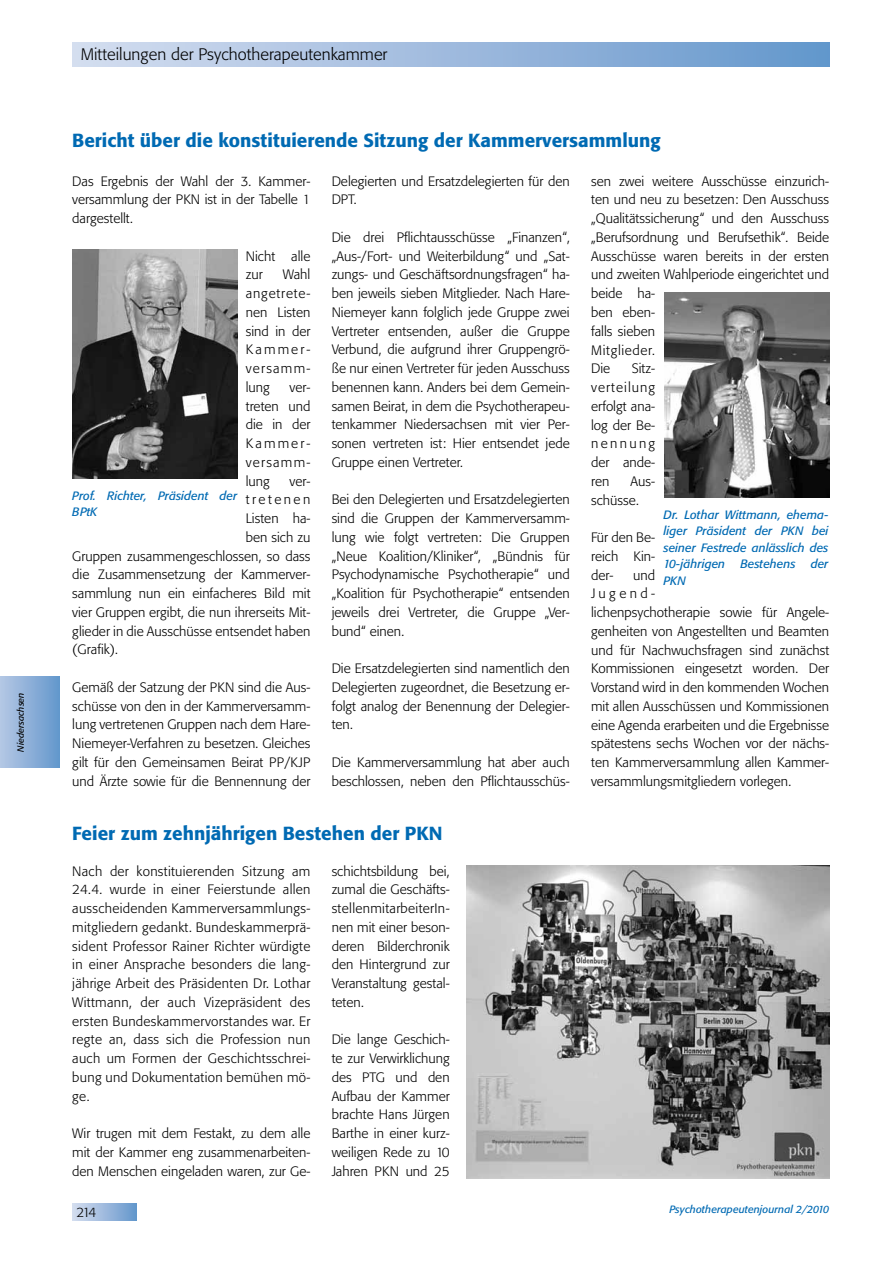
<style>
.page{position:relative;width:893px;height:1263px;background:#fff}
.page>*{position:absolute;margin:0;border:0;box-sizing:border-box;transform-origin:0 0}
.t1{font:500 18.75px "Tn T Form BSK";color:#006ab3}
.t2{font:300 16.5px "Tn T Form BSK";color:#000}
.t3{font:300 13.5px/18.8px "Tn T Form BSK";color:#000;text-align:justify}
.t4{font:300 13.5px "Tn T Form BSK";letter-spacing:.18em;color:#000}
.t5{font:italic 12px/16.5px "Tn T Form BSK";color:#006ab3}
.t6{font:italic 10.5px "Tn T Form BSK";color:#006ab3}
.t7{font:italic 9px "Tn T Form BSK";color:#000}
</style>
<div class="page">
<div style="left:72px;top:43px;width:757px;height:24px;background:linear-gradient(to right,#d6def0,#6497cc)"></div>
<div style="left:72px;top:1203px;width:64px;height:17px;background:linear-gradient(to right,#d7def0,#6899cd)"></div>
<div style="left:0;top:677px;width:60px;height:90px;background:linear-gradient(to right,#b6c7e5,#6598cc)"></div>
<img style="left:72px;top:249px;width:165px;height:230px">
<img style="left:664px;top:293px;width:165px;height:205px">
<img style="left:467px;top:865px;width:362px;height:314px">
<p class="t7" style="left:15px;top:752px;width:61px;rotate:-90deg">Niedersachsen</p>
<p class="t2" style="left:81px;top:44px;width:308px">Mitteilungen der Psychotherapeutenkammer</p>
<h1 class="t1" style="left:72px;top:129px;width:590px">Bericht über die konstituierende Sitzung der Kammerversammlung</h1>
<p class="t3" style="left:72px;top:172px;width:240px">Das Ergebnis der Wahl der 3. Kammer&shy;versammlung der PKN ist in der Tabelle 1 dargestellt.</p>
<p class="t3" style="left:246px;top:247px;width:66px">Nicht alle zur</p>
<p class="t3" style="left:332px;top:172px;width:240px">Delegierten und Ersatzdelegierten für den<br>DPT.</p>
<p class="t3" style="left:332px;top:228px;width:240px">Die drei Pflichtausschüsse „Finanzen“, „Aus-/Fort- und Weiterbildung“ und „Sat&shy;zungs- und Geschäftsordnungsfragen“ ha&shy;ben jeweils sieben Mitglieder. Nach Hare-Niemeyer kann folglich jede Gruppe zwei Vertreter entsenden, außer die Gruppe Verbund, die aufgrund ihrer Gruppengrö&shy;ße nur einen Vertreter für jeden Ausschuss benennen kann. Anders bei dem Gemein&shy;samen Beirat, in dem die Psychotherapeu&shy;tenkammer Niedersachsen mit vier Per&shy;sonen vertreten ist: Hier entsendet jede Gruppe einen Vertreter.</p>
<p class="t3" style="left:332px;top:490px;width:240px">Bei den Delegierten und Ersatzdelegierten sind die Gruppen der Kammerversamm&shy;lung wie folgt vertreten: Die Gruppen „Neue Koalition/Kliniker“, „Bündnis für Psychodynamische Psychotherapie“ und „Koalition für Psychotherapie“ entsenden jeweils drei Vertreter, die Gruppe „Ver&shy;bund“ einen.</p>
<p class="t3" style="left:332px;top:659px;width:240px">Die Ersatzdelegierten sind namentlich den Delegierten zugeordnet, die Besetzung er&shy;folgt analog der Benennung der Delegier&shy;ten.</p>
<p class="t3" style="left:332px;top:753px;width:240px">Die Kammerversammlung hat aber auch beschlossen, neben den Pflichtausschüs-</p>
<p class="t3" style="left:591px;top:172px;width:240px;text-align:left">sen zwei weitere Ausschüsse einzurich&shy;ten und neu zu besetzen: Den Ausschuss „Qualitätssicherung“ und den Ausschuss „Berufsordnung und Berufsethik“. Beide<br>Ausschüsse waren bereits in der ersten und zweiten Wahlperiode eingerichtet und beide ha-<br>ben eben-<br>falls sieben<br>Mitglieder.<br>Die</p>
<p class="t3" style="left:246px;top:265px;width:66px;text-indent:37px">Wahl angetrete&shy;nen Listen sind in der Kammer&shy;versamm&shy;lung</p>
<p class="t3" style="left:591px;top:359px;width:66px;text-indent:41px">Sitz&shy;verteilung erfolgt ana&shy;log der Be&shy;nennung der ande&shy;ren</p>
<p class="t3" style="left:246px;top:378px;width:66px;text-indent:44px">ver&shy;treten und die in der Kammer&shy;versamm&shy;lung</p>
<p class="t3" style="left:591px;top:472px;width:65px;text-indent:40px">Aus&shy;schüsse.</p>
<p class="t3" style="left:591px;top:528px;width:65px">Für den Be&shy;reich Kin&shy;der-</p>
<p class="t3" style="left:290px;top:472px;width:22px">ver-</p>
<p class="t4" style="left:246px;top:492px;width:66px">tretenen</p>
<p class="t3" style="left:246px;top:509px;width:66px">Listen ha-</p>
<p class="t3" style="left:246px;top:528px;width:66px">ben sich zu</p>
<p class="t3" style="left:72px;top:547px;width:240px">Gruppen zusammengeschlossen, so dass</p>
<p class="t3" style="left:72px;top:565px;width:240px">die Zusammensetzung der Kammerver-</p>
<p class="t3" style="left:72px;top:584px;width:240px">sammlung nun ein einfacheres Bild mit</p>
<p class="t3" style="left:72px;top:603px;width:240px">vier Gruppen ergibt, die nun ihrerseits Mit-</p>
<p class="t3" style="left:72px;top:622px;width:240px">glieder in die Ausschüsse entsendet haben</p>
<p class="t3" style="left:72px;top:640px;width:47px">(Grafik).</p>
<p class="t3" style="left:72px;top:678px;width:240px">Gemäß der Satzung der PKN sind die Aus&shy;schüsse von den in der Kammerversamm&shy;lung vertretenen Gruppen nach dem Hare-Niemeyer-Verfahren zu besetzen. Gleiches gilt für den Gemeinsamen Beirat PP/KJP und Ärzte sowie für die Bennennung der</p>
<p class="t5" style="left:72px;top:487px;width:166px">Prof. Richter, Präsident der<br>BPtK</p>
<p class="t5" style="left:664px;top:506px;width:166px;text-align:justify">Dr. Lothar Wittmann, ehema&shy;liger Präsident der PKN bei seiner Festrede anlässlich des 10-jährigen</p>
<p class="t5" style="left:740px;top:556px;width:57px">Bestehens</p>
<p class="t5" style="left:811px;top:556px;width:19px">der</p>
<p class="t3" style="left:591px;top:565px;width:240px;text-align:left;text-indent:42px">und<br>Jugend-<br>lichenpsychotherapie sowie für Angele&shy;genheiten von Angestellten und Beamten und für Nachwuchsfragen sind zunächst Kommissionen eingesetzt worden. Der Vorstand wird in den kommenden Wochen mit allen Ausschüssen und Kommissionen eine Agenda erarbeiten und die Ergebnisse spätestens sechs Wochen vor der nächs&shy;ten Kammerversammlung allen Kammer&shy;versammlungsmitgliedern vorlegen.</p>
<p class="t5" style="left:664px;top:572px;width:24px">PKN</p>
<h1 class="t1" style="left:72px;top:822px;width:372px">Feier zum zehnjährigen Bestehen der PKN</h1>
<p class="t3" style="left:72px;top:862px;width:240px">Nach der konstituierenden Sitzung am 24.4. wurde in einer Feierstunde allen ausscheidenden Kammerversammlungs&shy;mitgliedern gedankt. Bundeskammerprä&shy;sident Professor Rainer Richter würdigte in einer Ansprache besonders die lang&shy;jährige Arbeit des Präsidenten Dr. Lothar Wittmann, der auch Vizepräsident des ersten Bundeskammervorstandes war. Er regte an, dass sich die Profession nun auch um Formen der Geschichtsschrei&shy;bung und Dokumentation bemühen mö&shy;ge.</p>
<p class="t3" style="left:72px;top:1124px;width:240px">Wir trugen mit dem Festakt, zu dem alle mit der Kammer eng zusammenarbeiten&shy;den Menschen eingeladen waren, zur Ge-</p>
<p class="t3" style="left:332px;top:862px;width:119px">schichtsbildung bei, zumal die Geschäfts&shy;stellenmitarbeiterIn&shy;nen mit einer beson&shy;deren Bilderchronik den Hintergrund zur Veranstaltung gestal&shy;teten.</p>
<p class="t3" style="left:332px;top:1030px;width:119px">Die lange Geschich&shy;te zur Verwirklichung des PTG und den Aufbau der Kammer brachte Hans Jürgen Barthe in einer kurz&shy;weiligen Rede zu 10<br>Jahren PKN und 25</p>
<p class="t3" style="left:77px;top:1202px;width:21px">214</p>
<p class="t6" style="left:669px;top:1203px;width:161px">Psychotherapeutenjournal 2/2010</p>
</div>
